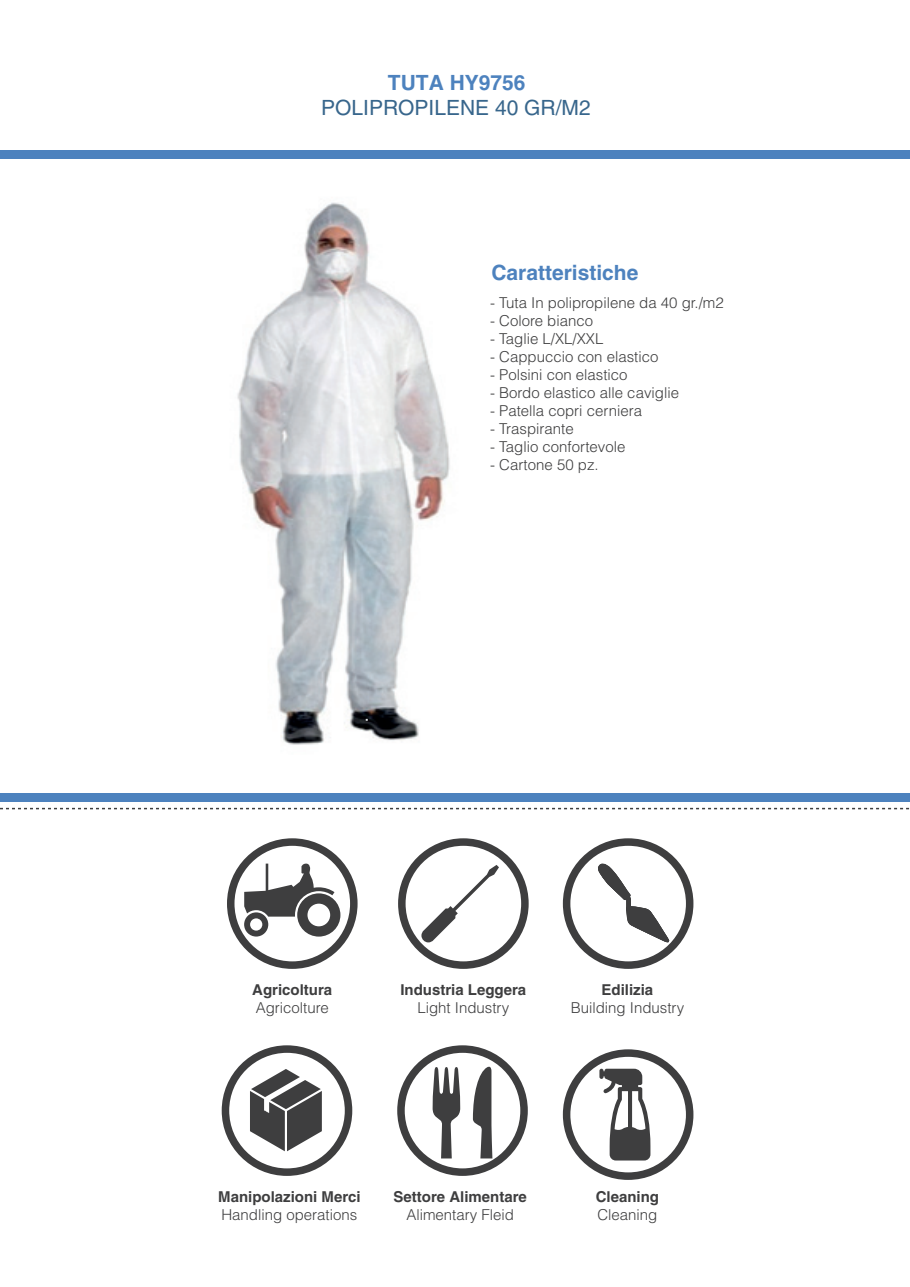
<style>
.page{position:relative;width:910px;height:1287px;background:#fff}
.page>*{position:absolute;margin:0;border:0;box-sizing:border-box;transform-origin:0 0}
.t1{font:700 21px "Helvetica";color:#4d82be}
.t2{font:21px "Helvetica";color:#38668c}
.t3{font:300 15px "Helvetica";color:#3e3e3f}
.t4{font:700 15px "Helvetica";color:#3e3e3f}
</style>
<div class="page">
<div style="left:0;top:150px;width:910px;height:9px;background:#4d82be"></div>
<div style="left:0;top:793px;width:910px;height:8px;background:#4d82be"></div>
<svg style="left:0;top:808px;width:910px;height:1px"></svg>
<div style="left:227px;top:838px;width:131px;height:131px;border:8px solid #3e3e3f;border-radius:50%"></div>
<div style="left:398px;top:838px;width:131px;height:131px;border:8px solid #3e3e3f;border-radius:50%"></div>
<div style="left:563px;top:838px;width:130px;height:131px;border:8px solid #3e3e3f;border-radius:50%"></div>
<div style="left:563px;top:1049px;width:130px;height:131px;border:8px solid #3e3e3f;border-radius:50%"></div>
<div style="left:222px;top:1045px;width:130px;height:131px;border:8px solid #3e3e3f;border-radius:50%"></div>
<svg style="left:250px;top:1069px;width:72px;height:82px"></svg>
<svg style="left:244px;top:864px;width:96px;height:73px"></svg>
<svg style="left:421px;top:865px;width:78px;height:77px"></svg>
<svg style="left:598px;top:861px;width:72px;height:86px"></svg>
<div style="left:397px;top:1045px;width:131px;height:131px;border:8px solid #3e3e3f;border-radius:50%"></div>
<svg style="left:433px;top:1067px;width:27px;height:91px"></svg>
<svg style="left:473px;top:1066px;width:19px;height:92px"></svg>
<svg style="left:599px;top:1069px;width:51px;height:91px"></svg>
<img style="left:237px;top:202px;width:213px;height:543px">
<h1 class="t1" style="left:388px;top:70px;width:139px">TUTA HY9756</h1>
<h1 class="t2" style="left:321px;top:96px;width:271px">POLIPROPILENE 40 GR/M2</h1>
<h1 class="t1" style="left:491px;top:259px;width:149px">Caratteristiche</h1>
<p class="t3" style="left:490px;top:293px;width:235px">- Tuta In polipropilene da 40 gr./m2</p>
<p class="t3" style="left:490px;top:311px;width:105px">- Colore bianco</p>
<p class="t3" style="left:490px;top:329px;width:115px">- Taglie L/XL/XXL</p>
<p class="t3" style="left:490px;top:347px;width:170px">- Cappuccio con elastico</p>
<p class="t3" style="left:490px;top:365px;width:139px">- Polsini con elastico</p>
<p class="t3" style="left:490px;top:383px;width:190px">- Bordo elastico alle caviglie</p>
<p class="t3" style="left:490px;top:401px;width:153px">- Patella copri cerniera</p>
<p class="t3" style="left:490px;top:419px;width:85px">- Traspirante</p>
<p class="t3" style="left:490px;top:437px;width:137px">- Taglio confortevole</p>
<p class="t3" style="left:490px;top:455px;width:110px">- Cartone 50 pz.</p>
<p class="t4" style="left:252px;top:980px;width:82px">Agricoltura</p>
<p class="t3" style="left:256px;top:998px;width:75px">Agricolture</p>
<p class="t4" style="left:400px;top:980px;width:127px">Industria Leggera</p>
<p class="t3" style="left:417px;top:998px;width:93px">Light Industry</p>
<p class="t4" style="left:602px;top:980px;width:53px">Edilizia</p>
<p class="t3" style="left:571px;top:998px;width:115px">Building Industry</p>
<p class="t4" style="left:218px;top:1187px;width:144px">Manipolazioni Merci</p>
<p class="t3" style="left:221px;top:1205px;width:137px">Handling operations</p>
<p class="t4" style="left:394px;top:1187px;width:135px">Settore Alimentare</p>
<p class="t3" style="left:406px;top:1205px;width:109px">Alimentary Fleid</p>
<p class="t4" style="left:596px;top:1187px;width:65px">Cleaning</p>
<p class="t3" style="left:597px;top:1205px;width:62px">Cleaning</p>
</div>
